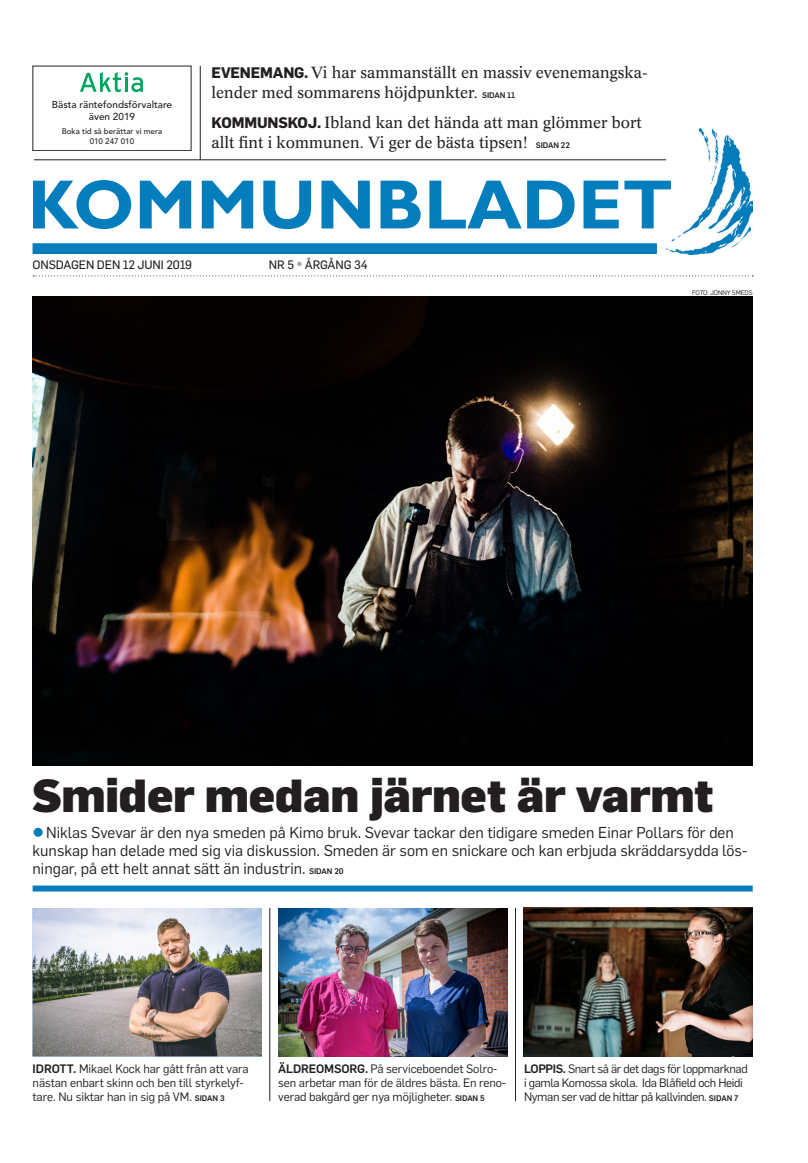
<style>
.page{position:relative;width:808px;height:1163px;background:#fff}
.page>*{position:absolute;margin:0;border:0;box-sizing:border-box;transform-origin:0 0}
.t1{font:700 70px "Gill Sans";color:#037dbc}
.t2{font:900 45.5px "Flama";letter-spacing:-.005em;color:#231f20}
.t3{font:16px/20px "Concorde BEVBLOT";color:#231f20}
.t4{font:15.5px/18px "Flama";color:#231f20}
.t5{font:12px/14px "Flama";letter-spacing:-.01em;color:#231f20}
.t6{font:12px/14px "Flama";letter-spacing:-.03em;color:#231f20}
.t7{font:12px "Flama Basic";letter-spacing:-.01em;color:#231f20}
.t8{font:500 10px/12px "Avenir";color:#231f20;text-align:center}
.t9{font:500 8px/10px "Avenir";color:#231f20;text-align:center}
.t10{font:6.5px "Flama";letter-spacing:-.015em;color:#231f20}
.t11{font:6px "Flama Basic";color:#a8a9ad}
.t12{font:5.8px "Myriad Pro";color:#231f20}
.s1{font-weight:600}
.s2{font-family:"Flama";font-weight:700;font-size:15px}
.s3{font-family:"Flama";font-weight:500;font-size:8px}
.s4{font-weight:500;font-size:8px}
.s5{font-weight:500}
</style>
<div class="page">
<hr style="left:34px;top:159px;width:719px;height:1px;background:#231f20">
<hr style="left:200px;top:66px;width:1px;height:94px;background:#231f20">
<div style="left:33px;top:243px;width:624px;height:11px;background:#037dbc"></div>
<img style="left:666px;top:128px;width:87px;height:126px">
<svg style="left:33px;top:275px;width:720px;height:1px"></svg>
<img style="left:33px;top:908px;width:228px;height:148px">
<img style="left:278px;top:908px;width:229px;height:148px">
<hr style="left:270px;top:907px;width:1px;height:193px;background:#231f20">
<hr style="left:515px;top:907px;width:1px;height:193px;background:#231f20">
<div style="left:33px;top:885px;width:720px;height:6px;background:#077cbb"></div>
<img style="left:33px;top:297px;width:720px;height:468px">
<img style="left:524px;top:907px;width:229px;height:149px">
<div style="left:33px;top:66px;width:158px;height:85px;border:1px solid #231f20"></div>
<svg style="left:80px;top:72px;width:63px;height:21px"></svg>
<p class="t8" style="left:52px;top:98px;width:122px">Bästa räntefondsförvaltare även 2019</p>
<p class="t9" style="left:62px;top:127px;width:102px">Boka tid så berättar vi mera<br>010 247 010</p>
<p class="t12" style="left:55px;top:127px;width:115px"><span class="s1">Aktia Bank Oravais</span>, Öurvägen 6, 66800 Oravais</p>
<p class="t3" style="left:212px;top:63px;width:438px"><span class="s2">EVENEMANG.</span> Vi har sammanställt en massiv evenemangska&shy;lender med sommarens höjdpunkter. <span class="s3">SIDAN 11</span></p>
<p class="t3" style="left:212px;top:113px;width:432px"><span class="s2">KOMMUNSKOJ.</span> Ibland kan det hända att man glömmer bort allt fint i kommunen. Vi ger de bästa tipsen! <span class="s3">SIDAN 22</span></p>
<h1 class="t1" style="left:28px;top:163px;width:647px">KOMMUNBLADET</h1>
<p class="t7" style="left:33px;top:256px;width:161px">ONSDAGEN DEN 12 JUNI 2019</p>
<p class="t11" style="left:297px;top:260px;width:6px">●</p>
<p class="t7" style="left:269px;top:256px;width:100px">NR 5 ÅRGÅNG 34</p>
<p class="t10" style="left:692px;top:287px;width:61px">Foto: jonny smeds</p>
<h2 class="t2" style="left:33px;top:761px;width:683px">Smider medan järnet är varmt</h2>
<p class="t4" style="left:33px;top:822px;width:716px;text-indent:14px">Niklas Svevar är den nya smeden på Kimo bruk. Svevar tackar den tidigare smeden Einar Pollars för den kunskap han delade med sig via diskussion. Smeden är som en snickare och kan erbjuda skräddarsydda lös&shy;ningar, på ett helt annat sätt än industrin. <span class="s4">SIDAN 20</span></p>
<p class="t5" style="left:33px;top:1060px;width:217px"><span class="s5">ID ROTT.</span> M ikael Kock har gått från att vara nästan enbart skinn och ben till styrkelyf&shy;tare. Nu siktar han in sig på VM . <span class="s4">SIDAN 3</span></p>
<p class="t5" style="left:278px;top:1060px;width:229px"><span class="s5">ÄLDREOMSORG.</span> På serviceboendet Solro&shy;sen arbetar man för de äldres bästa. En reno&shy;verad bakgård ger nya möjligheter. <span class="s4">SIDAN 5</span></p>
<p class="t6" style="left:524px;top:1060px;width:225px"><span class="s5">LOPPIS.</span> Snart så är det dags för loppmarknad i gamla Komossa skola. Ida Blåfield och Heidi<br>Nyman ser vad de hittar på kallvinden. <span class="s4">SIDAN 7</span></p>
</div>
